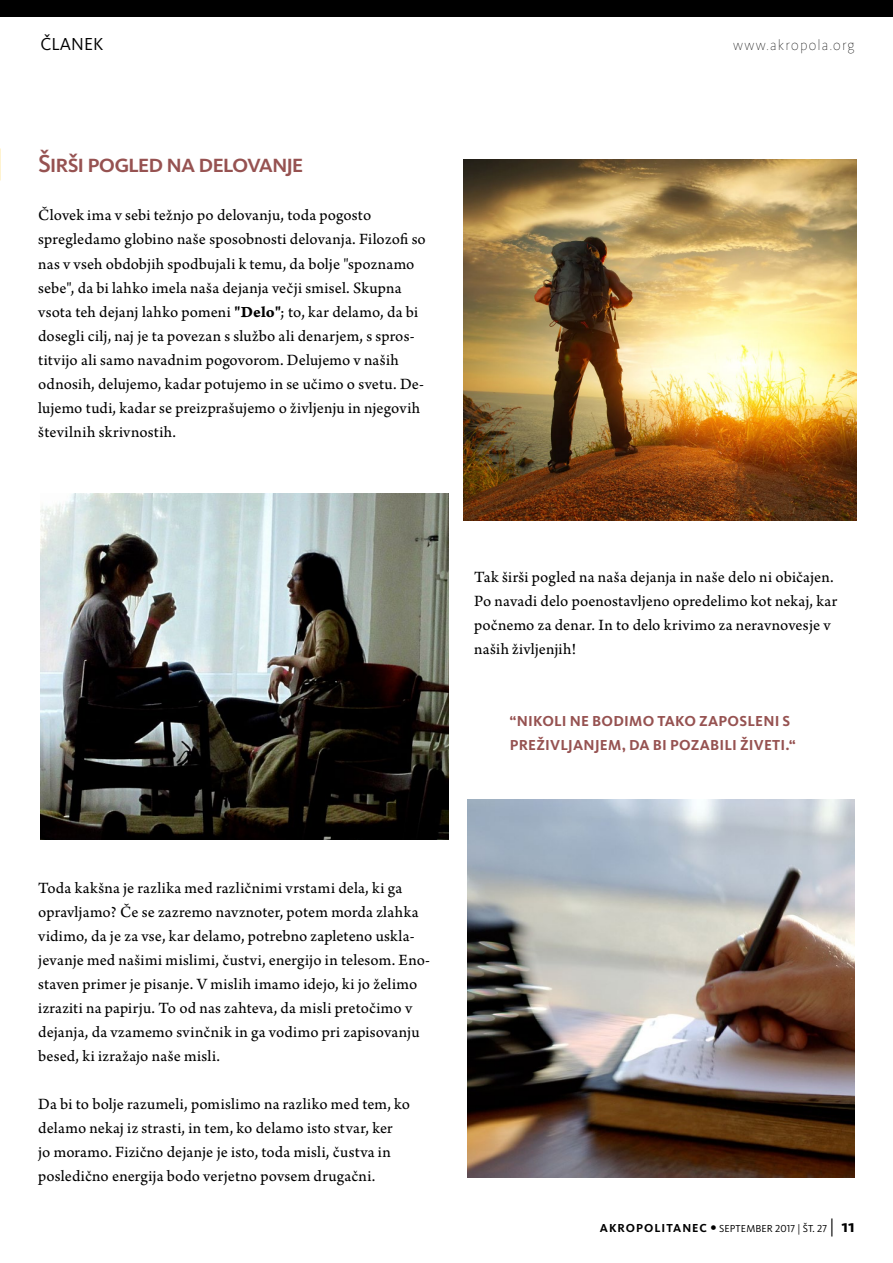
<style>
.page{position:relative;width:893px;height:1263px;background:#fff}
.page>*{position:absolute;margin:0;border:0;box-sizing:border-box;transform-origin:0 0}
.t1{font:500 25.5px "Kievit Pro";letter-spacing:-.045em;color:#965251}
.t2{font:18px "Kievit Pro";color:#000}
.t3{font:16.5px/24px "Arno Pro Sm Text";letter-spacing:.01em;color:#000}
.t4{font:700 15px "Kievit Pro";letter-spacing:.015em;color:#965251}
.t5{font:100 15px "Kievit Pro";letter-spacing:.08em;color:#000}
.t6{font:10.5px "Kievit Pro";letter-spacing:.01em;color:#000}
.s1{font-family:"Arno Pro Bold Caption"}
.s2{font-weight:700;font-size:12px}
.s3{font-family:"Tahoma";font-size:13.5px}
.s4{font-size:18px}
.s5{font-weight:700;font-size:18px}
</style>
<div class="page">
<div style="left:0;top:0;width:893px;height:17px;background:#000"></div>
<img style="left:40px;top:493px;width:409px;height:347px">
<img style="left:463px;top:159px;width:394px;height:362px">
<img style="left:468px;top:799px;width:387px;height:379px">
<p class="t2" style="left:40px;top:33px;width:64px">ČLANEK</p>
<h1 class="t1" style="left:38px;top:149px;width:267px">Širši pogled na delovanje</h1>
<p class="t3" style="left:38px;top:204px;width:389px">Človek ima v sebi težnjo po delovanju, toda pogosto spregledamo globino naše sposobnosti delovanja. Filozofi so nas v vseh obdobjih spodbujali k temu, da bolje "spoznamo sebe", da bi lahko imela naša dejanja večji smisel. Skupna vsota teh dejanj lahko pomeni <span class="s1">"Delo"</span>; to, kar delamo, da bi dosegli cilj, naj je ta povezan s službo ali denarjem, s spros&shy;titvijo ali samo navadnim pogovorom. Delujemo v naših odnosih, delujemo, kadar potujemo in se učimo o svetu. De&shy;lujemo tudi, kadar se preizprašujemo o življenju in njegovih številnih skrivnostih.</p>
<p class="t5" style="left:733px;top:36px;width:123px">www.akropola.org</p>
<p class="t3" style="left:474px;top:565px;width:365px">Tak širši pogled na naša dejanja in naše delo ni običajen.<br>Po navadi delo poenostavljeno opredelimo kot nekaj, kar počnemo za denar. In to delo krivimo za neravnovesje v naših življenjih!</p>
<p class="t4" style="left:510px;top:711px;width:27px">“NIKOLI</p>
<p class="t4" style="left:570px;top:711px;width:42px">NE BODI</p>
<p class="t4" style="left:629px;top:711px;width:39px">MO TAKO</p>
<p class="t4" style="left:699px;top:711px;width:10px">ZAPOSLENI</p>
<p class="t4" style="left:783px;top:711px;width:8px">S</p>
<p class="t4" style="left:474px;top:735px;width:17px">PRE</p>
<p class="t4" style="left:536px;top:735px;width:18px">ŽIVLJANJE</p>
<p class="t4" style="left:608px;top:735px;width:73px">M, DA BI POZA</p>
<p class="t4" style="left:710px;top:735px;width:47px">BILI ŽIVETI</p>
<p class="t4" style="left:785px;top:735px;width:12px">.“</p>
<p class="t3" style="left:38px;top:876px;width:393px">Toda kakšna je razlika med različnimi vrstami dela, ki ga opravljamo? Če se zazremo navznoter, potem morda zlahka vidimo, da je za vse, kar delamo, potrebno zapleteno uskla&shy;jevanje med našimi mislimi, čustvi, energijo in telesom. Eno&shy;staven primer je pisanje. V mislih imamo idejo, ki jo želimo izraziti na papirju. To od nas zahteva, da misli pretočimo v dejanja, da vzamemo svinčnik in ga vodimo pri zapisovanju besed, ki izražajo naše misli.</p>
<p class="t3" style="left:38px;top:1092px;width:373px">Da bi to bolje razumeli, pomislimo na razliko med tem, ko delamo nekaj iz strasti, in tem, ko delamo isto stvar, ker<br>jo moramo. Fizično dejanje je isto, toda misli, čustva in posledično energija bodo verjetno povsem drugačni.</p>
<p class="t6" style="left:600px;top:1222px;width:256px"><span class="s2">AKROPOLITANEC</span> <span class="s3">•</span> SEPTEMBER 2017 | Št. 27 <span class="s4">|</span> <span class="s5">11</span></p>
</div>
